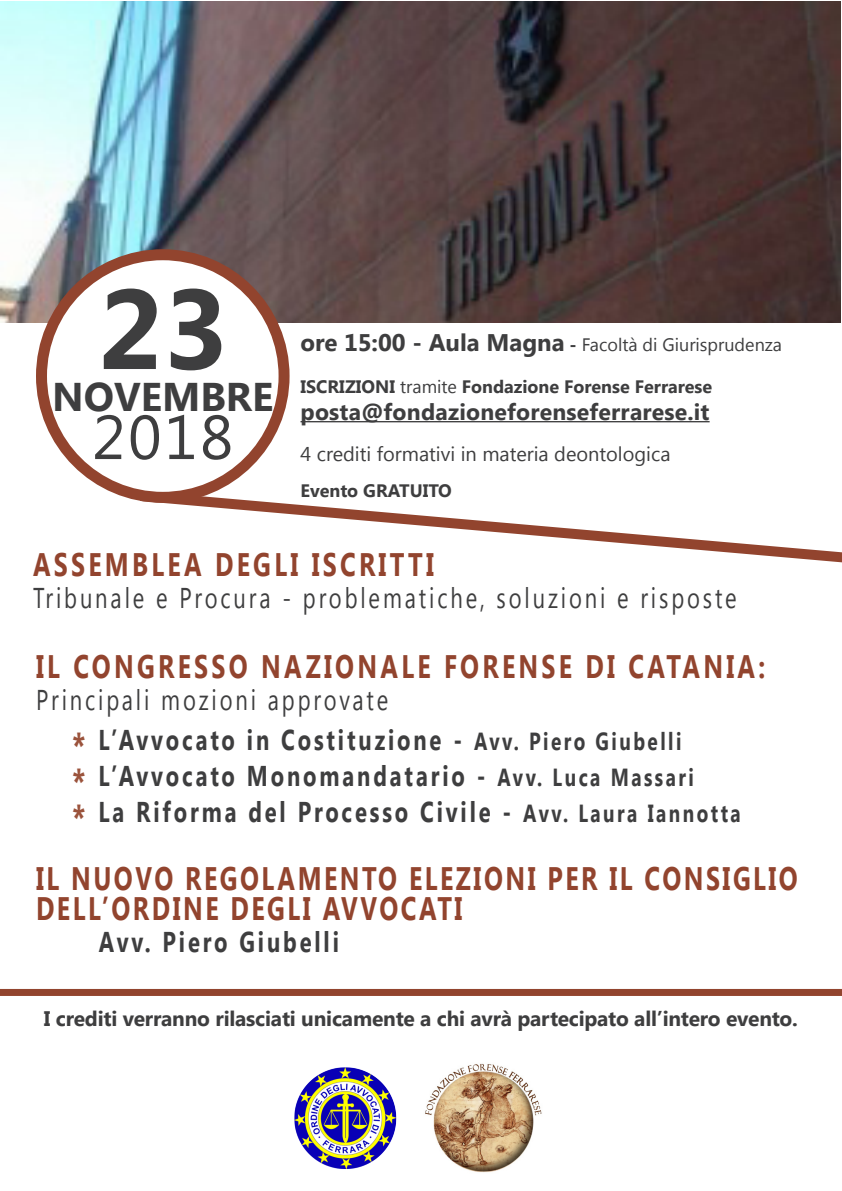
<style>
.page{position:relative;width:842px;height:1191px;background:#fff}
.page>*{position:absolute;margin:0;border:0;box-sizing:border-box;transform-origin:0 0}
.t1{font:700 113px "Khmer UI";color:#3e3e3f}
.t2{font:62px "Khmer UI";color:#3e3e3f}
.t3{font:700 40px "Khmer UI";color:#3e3e3f}
.t4{font:700 32.5px/30px "Khmer UI";letter-spacing:.1em;color:#92442e;scale:.77 1}
.t5{font:700 32.5px "Khmer UI";letter-spacing:.13em;color:#92442e;scale:.77 1}
.t6{font:700 28.6px/36px "Khmer UI";letter-spacing:.13em;color:#3e3e3f;scale:.77 1}
.t7{font:28.6px "Khmer UI";letter-spacing:.13em;color:#3e3e3f;scale:.77 1}
.t8{font:700 23px "Khmer UI";letter-spacing:.01em;color:#3e3e3f}
.t9{font:700 21px "Khmer UI";letter-spacing:-.01em;color:#3e3e3f}
.t10{font:20px "Khmer UI";color:#3e3e3f}
.t11{font:700 18px "Khmer UI";color:#3e3e3f}
.t12{font:18px "Khmer UI";color:#3e3e3f}
.s1{font-weight:700;font-size:24px}
.s2{font-weight:700}
.s3{font-weight:400}
.s4{font-size:39px;color:#9b533c}
.s5{font-size:24.7px}
</style>
<div class="page">
<img style="left:425px;top:1063px;width:117px;height:110px">
<img style="left:294px;top:1067px;width:103px;height:102px">
<hr style="left:300px;top:421px;width:410px;height:1px;background:#3e3e3f">
<img style="left:1px;top:2px;width:840px;height:321px">
<svg style="left:132px;top:485px;width:710px;height:78px"></svg>
<div style="left:41px;top:255px;width:243px;height:242px;background:#fff;border-radius:50%"></div>
<div style="left:36px;top:249px;width:254px;height:254px;border:11px solid #92442e;border-radius:50%"></div>
<div style="left:0;top:989px;width:842px;height:7px;background:#92442e"></div>
<p class="t1" style="left:98px;top:264px;width:131px">23</p>
<p class="t3" style="left:52px;top:374px;width:223px">NOVEMBRE</p>
<p class="t2" style="left:92px;top:401px;width:143px">2018</p>
<p class="t12" style="left:300px;top:334px;width:483px"><span class="s1">ore 15:00 - Aula Magna</span> <span class="s2">-</span> Facoltà di Giurisprudenza</p>
<p class="t11" style="left:300px;top:376px;width:413px">ISCRIZIONI <span class="s3">tramite</span> Fondazione Forense Ferrarese</p>
<p class="t8" style="left:300px;top:398px;width:410px">posta@fondazioneforenseferrarese.it</p>
<p class="t10" style="left:300px;top:442px;width:371px">4 crediti formativi in materia deontologica</p>
<p class="t11" style="left:300px;top:480px;width:153px">Evento GRATUITO</p>
<p class="t5" style="left:33px;top:546px;width:522px">ASSEMBLEA DEGLI ISCRITTI</p>
<p class="t7" style="left:33px;top:581px;width:915px">Tribunale e Procura - problematiche, soluzioni e risposte</p>
<p class="t5" style="left:36px;top:647px;width:948px">IL CONGRESSO NAZIONALE FORENSE DI CATANIA:</p>
<p class="t7" style="left:36px;top:683px;width:459px">Principali mozioni approvate</p>
<p class="t6" style="left:72px;top:721px;width:870px"><span class="s4">*</span> L’Avvocato in Costituzione - <span class="s5">Avv. Piero Giubelli<br></span><span class="s4">*</span> L’Avvocato Monomandatario - <span class="s5">Avv. Luca Massari<br></span><span class="s4">*</span> La Riforma del Processo Civile - <span class="s5">Avv. Laura Iannotta</span></p>
<p class="t4" style="left:36px;top:864px;width:991px">IL NUOVO REGOLAMENTO ELEZIONI PER IL CONSIGLIO<br>DELL’ORDINE DEGLI AVVOCATI</p>
<p class="t6" style="left:99px;top:924px;width:313px">Avv. Piero Giubelli</p>
<p class="t9" style="left:44px;top:1006px;width:755px">I crediti verranno rilasciati unicamente a chi avrà partecipato all’intero evento.</p>
</div>
